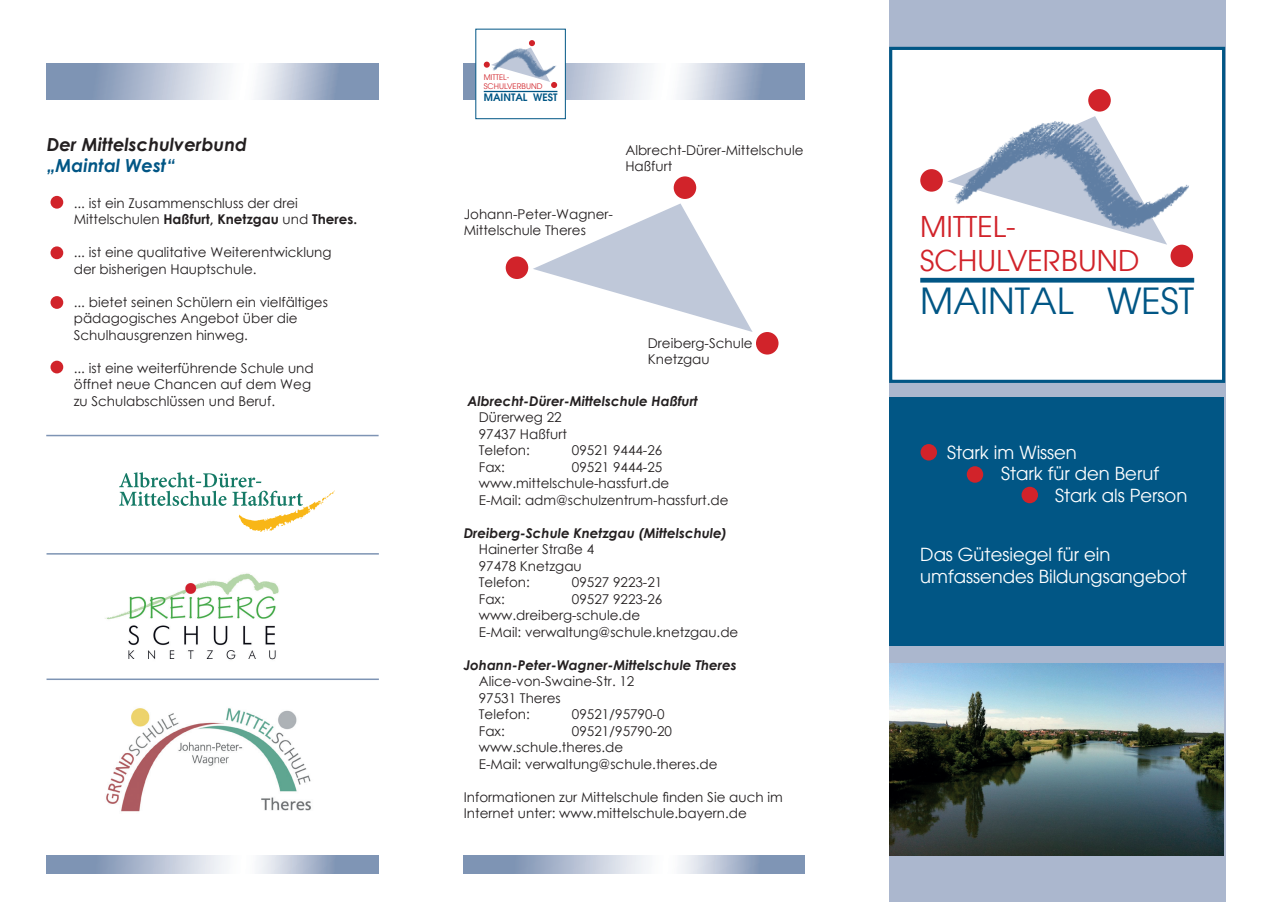
<style>
.page{position:relative;width:1272px;height:902px;background:#fff}
.page>*{position:absolute;margin:0;border:0;box-sizing:border-box;transform-origin:0 0}
.t1{font:36px "Avant Garde";color:#015685}
.t2{font:28.65px/34.3px "Avant Garde";color:#d1232a}
.t3{font:18px/21.6px "Avant Garde";color:#fff}
.t4{font:italic 700 18px "Century Gothic";color:#231f20}
.t5{font:italic 700 18px "Century Gothic";color:#015685}
.t6{font:13.5px/16.5px "Century Gothic";color:#231f20}
.t7{font:italic 700 13.5px "Century Gothic";color:#231f20}
.t8{font:600 10.2px "Avant Garde";color:#015685}
.t9{font:7.65px/9.3px "Avant Garde";color:#d1232a}
.s1{font-weight:700}
</style>
<div class="page">
<div style="left:889px;top:0;width:336px;height:901px;background:#abb7ce"></div>
<div style="left:889px;top:398px;width:334px;height:248px;background:#015685"></div>
<div style="left:889px;top:47px;width:336px;height:336px;background:#fff;border:3px solid #015685"></div>
<div style="left:920px;top:169px;width:22px;height:23px;background:#d1232a;border-radius:50%"></div>
<div style="left:1088px;top:89px;width:22px;height:23px;background:#d1232a;border-radius:50%"></div>
<div style="left:1170px;top:245px;width:22px;height:22px;background:#d1232a;border-radius:50%"></div>
<hr style="left:920px;top:278px;width:274px;height:4px;background:#015685">
<img style="left:947px;top:98px;width:247px;height:165px">
<img style="left:889px;top:663px;width:334px;height:192px">
<svg style="left:533px;top:203px;width:219px;height:129px"></svg>
<div style="left:505px;top:256px;width:23px;height:23px;background:#d1232a;border-radius:50%"></div>
<div style="left:673px;top:176px;width:23px;height:23px;background:#d1232a;border-radius:50%"></div>
<div style="left:756px;top:332px;width:22px;height:22px;background:#d1232a;border-radius:50%"></div>
<div style="left:920px;top:444px;width:17px;height:16px;background:#d1232a;border-radius:50%"></div>
<div style="left:966px;top:466px;width:17px;height:16px;background:#d1232a;border-radius:50%"></div>
<div style="left:1021px;top:486px;width:16px;height:17px;background:#d1232a;border-radius:50%"></div>
<img style="left:105px;top:573px;width:174px;height:87px">
<svg style="left:47px;top:64px;width:331px;height:36px;background:#b2bed2"></svg>
<svg style="left:463px;top:64px;width:341px;height:36px"></svg>
<div style="left:475px;top:29px;width:90px;height:90px;background:#fff;border:1px solid #015685"></div>
<svg style="left:484px;top:40px;width:73px;height:48px"></svg>
<hr style="left:484px;top:91px;width:73px;height:1px;background:#015685">
<img style="left:491px;top:42px;width:67px;height:45px">
<svg style="left:119px;top:472px;width:143px;height:34px"></svg>
<img style="left:237px;top:489px;width:98px;height:42px">
<img style="left:106px;top:708px;width:205px;height:104px">
<hr style="left:47px;top:553px;width:332px;height:1px;background:#7e94b4">
<hr style="left:47px;top:678px;width:332px;height:2px;background:#7e94b4">
<hr style="left:46px;top:435px;width:332px;height:1px;background:#7e94b4">
<svg style="left:463px;top:855px;width:341px;height:18px;background:#b1bdd1"></svg>
<svg style="left:46px;top:855px;width:332px;height:18px;background:#b1bdd1"></svg>
<div style="left:50px;top:196px;width:13px;height:13px;background:#d1232a;border-radius:50%"></div>
<div style="left:50px;top:246px;width:13px;height:13px;background:#d1232a;border-radius:50%"></div>
<div style="left:50px;top:296px;width:13px;height:13px;background:#d1232a;border-radius:50%"></div>
<div style="left:50px;top:360px;width:13px;height:13px;background:#d1232a;border-radius:50%"></div>
<h3 class="t4" style="left:47px;top:130px;width:202px">Der Mittelschulverbund</h3>
<h3 class="t5" style="left:47px;top:152px;width:130px">„Maintal West“</h3>
<p class="t6" style="left:74px;top:194px;width:285px">... ist ein Zusammenschluss der drei<br>Mittelschulen <span class="s1">Haßfurt, Knetzgau</span> und <span class="s1">Theres.</span></p>
<p class="t6" style="left:74px;top:244px;width:259px">... ist eine qualitative Weiterentwicklung der bisherigen Hauptschule.</p>
<p class="t6" style="left:74px;top:293px;width:256px">... bietet seinen Schülern ein vielfältiges pädagogisches Angebot über die<br>Schulhausgrenzen hinweg.</p>
<p class="t6" style="left:74px;top:359px;width:241px">... ist eine weiterführende Schule und öffnet neue Chancen auf dem Weg zu Schulabschlüssen und Beruf.</p>
<p class="t9" style="left:484px;top:72px;width:60px">MITTEL-<br>SCHULVERBUND</p>
<p class="t8" style="left:484px;top:91px;width:75px">MAINTAL WEST</p>
<p class="t6" style="left:625px;top:142px;width:180px">Albrecht-Dürer-Mittelschule<br>Haßfurt</p>
<p class="t6" style="left:463px;top:205px;width:151px">Johann-Peter-Wagner-<br>Mittelschule Theres</p>
<p class="t6" style="left:648px;top:335px;width:106px">Dreiberg-Schule<br>Knetzgau</p>
<p class="t7" style="left:467px;top:390px;width:232px">Albrecht-Dürer-Mittelschule Haßfurt</p>
<p class="t6" style="left:479px;top:409px;width:90px">Dürerweg 22<br>97437 Haßfurt<br>Telefon:</p>
<p class="t6" style="left:572px;top:442px;width:92px">09521 9444-26</p>
<p class="t6" style="left:479px;top:458px;width:251px;text-indent:93px">09521 9444-25 www.mittelschule-hassfurt.de<br>E-Mail: adm@schulzentrum-hassfurt.de</p>
<p class="t7" style="left:464px;top:522px;width:264px">Dreiberg-Schule Knetzgau (Mittelschule)</p>
<p class="t6" style="left:479px;top:541px;width:117px">Hainerter Straße 4<br>97478 Knetzgau<br>Telefon:</p>
<p class="t6" style="left:479px;top:458px;width:27px">Fax:</p>
<p class="t6" style="left:572px;top:574px;width:92px">09527 9223-21</p>
<p class="t6" style="left:479px;top:590px;width:261px;text-indent:93px">09527 9223-26 www.dreiberg-schule.de<br>E-Mail: verwaltung@schule.knetzgau.de</p>
<p class="t7" style="left:464px;top:654px;width:274px">Johann-Peter-Wagner-Mittelschule Theres</p>
<p class="t6" style="left:479px;top:673px;width:157px">Alice-von-Swaine-Str. 12<br>97531 Theres<br>Telefon:</p>
<p class="t6" style="left:479px;top:590px;width:27px">Fax:</p>
<p class="t6" style="left:572px;top:706px;width:94px">09521/95790-0</p>
<p class="t6" style="left:479px;top:722px;width:240px;text-indent:93px">09521/95790-20 www.schule.theres.de<br>E-Mail: verwaltung@schule.theres.de</p>
<p class="t6" style="left:464px;top:788px;width:320px">Informationen zur Mittelschule finden Sie auch im<br>Internet unter: www.mittelschule.bayern.de</p>
<p class="t6" style="left:479px;top:722px;width:27px">Fax:</p>
<h2 class="t2" style="left:920px;top:209px;width:220px">MITTEL-<br>SCHULVERBUND</h2>
<h1 class="t1" style="left:920px;top:279px;width:275px">MAINTAL WEST</h1>
<h3 class="t3" style="left:947px;top:441px;width:131px">Stark im Wissen</h3>
<h3 class="t3" style="left:1001px;top:463px;width:159px">Stark für den Beruf</h3>
<h3 class="t3" style="left:1055px;top:484px;width:134px">Stark als Person</h3>
<h3 class="t3" style="left:920px;top:543px;width:268px">Das Gütesiegel für ein umfassendes Bildungsangebot</h3>
</div>
